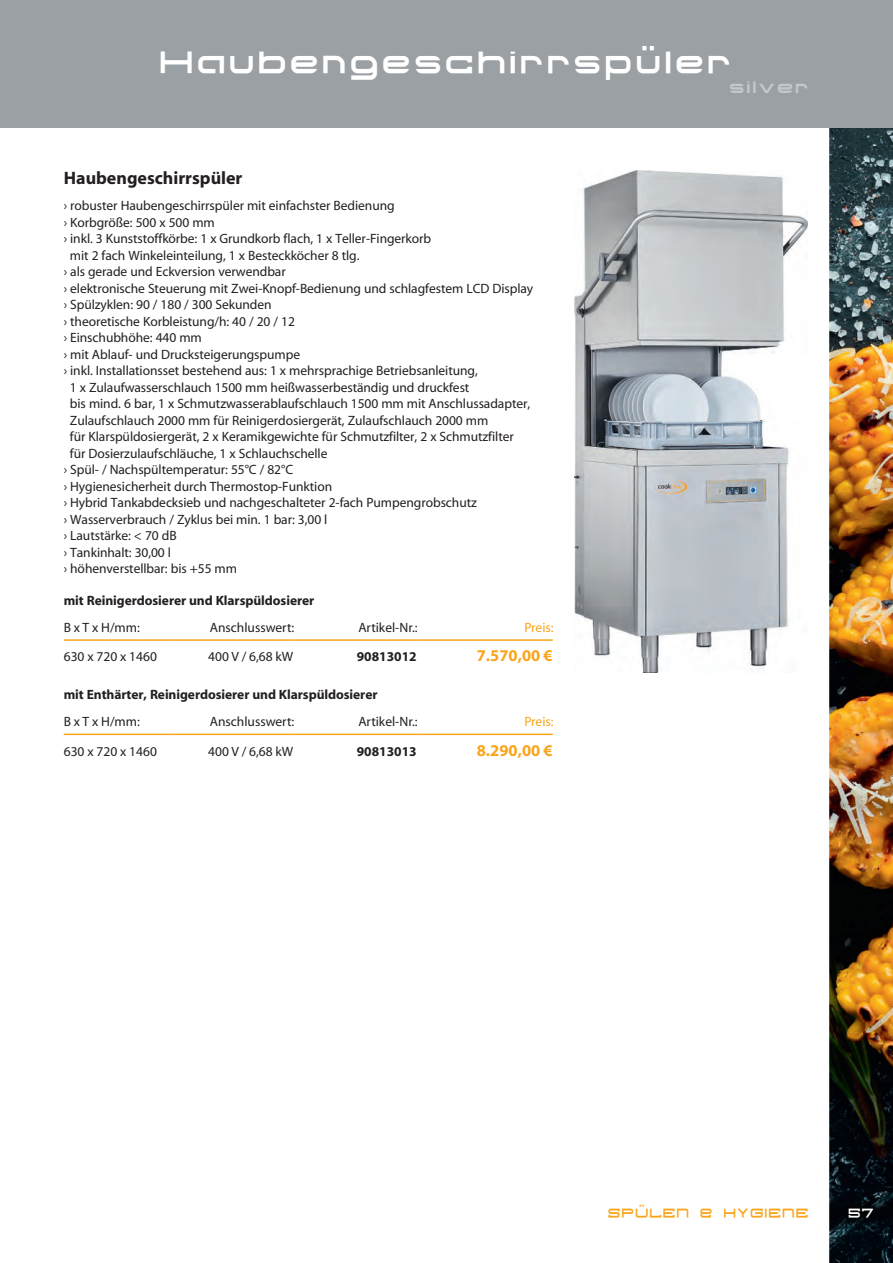
<style>
.page{position:relative;width:893px;height:1263px;background:#fff}
.page>*{position:absolute;margin:0;border:0;box-sizing:border-box;transform-origin:0 0}
.t1{font:48px "Troglodyte";letter-spacing:.1em;color:#fff;scale:.95 1}
.t2{font:19.8px "Troglodyte";letter-spacing:.1em;color:#f9a51b;scale:.83 1}
.t3{font:19.8px "Troglodyte";color:#fff;scale:.83 1}
.t4{font:700 18px "Myriad";color:#231f20}
.t5{font:700 16.5px "Myriad Pro";color:#f9a51b}
.t6{font:13.5px "Myriad";letter-spacing:-.005em;color:#231f20}
.t7{font:700 13.5px "Myriad";letter-spacing:-.005em;color:#231f20}
.t8{font:13.5px "Myriad";letter-spacing:-.005em;color:#f9a51b}
</style>
<div class="page">
<img style="left:829px;top:128px;width:64px;height:1135px">
<div style="left:0;top:0;width:893px;height:128px;background:#9aa0a3"></div>
<img style="left:845px;top:1205px;width:32px;height:17px">
<img style="left:574px;top:170px;width:234px;height:502px">
<hr style="left:64px;top:639px;width:110px;height:2px;background:#f9a51b">
<hr style="left:174px;top:639px;width:119px;height:2px;background:#f9a51b">
<hr style="left:293px;top:639px;width:124px;height:2px;background:#f9a51b">
<hr style="left:417px;top:639px;width:136px;height:2px;background:#f9a51b">
<hr style="left:64px;top:734px;width:110px;height:1px;background:#f9a51b">
<hr style="left:174px;top:734px;width:119px;height:1px;background:#f9a51b">
<hr style="left:293px;top:734px;width:124px;height:1px;background:#f9a51b">
<hr style="left:417px;top:734px;width:136px;height:1px;background:#f9a51b">
<h1 class="t1" style="left:160px;top:38px;width:684px">Haubengeschirrspüler<sub>silver</sub></h1>
<h3 class="t4" style="left:64px;top:168px;width:180px">Haubengeschirrspüler</h3>
<p class="t6" style="left:64px;top:199px;width:332px">› robuster Haubengeschirrspüler mit einfachster Bedienung</p>
<p class="t6" style="left:64px;top:216px;width:153px">› Korbgröße: 500 x 500 mm</p>
<p class="t6" style="left:64px;top:232px;width:369px">› inkl. 3 Kunststoffkörbe: 1 x Grundkorb flach, 1 x Teller-Fingerkorb</p>
<p class="t6" style="left:70px;top:249px;width:291px">mit 2 fach Winkeleinteilung, 1 x Besteckköcher 8 tlg.</p>
<p class="t6" style="left:64px;top:265px;width:224px">› als gerade und Eckversion verwendbar</p>
<p class="t6" style="left:64px;top:282px;width:471px">› elektronische Steuerung mit Zwei-Knopf-Bedienung und schlagfestem LCD Display</p>
<p class="t6" style="left:64px;top:298px;width:209px">› Spülzyklen: 90 / 180 / 300 Sekunden</p>
<p class="t6" style="left:64px;top:315px;width:233px">› theoretische Korbleistung/h: 40 / 20 / 12</p>
<p class="t6" style="left:64px;top:331px;width:140px">› Einschubhöhe: 440 mm</p>
<p class="t6" style="left:64px;top:348px;width:238px">› mit Ablauf- und Drucksteigerungspumpe</p>
<p class="t6" style="left:64px;top:364px;width:416px">› inkl. Installationsset bestehend aus: 1 x mehrsprachige Betriebsanleitung,</p>
<p class="t6" style="left:70px;top:381px;width:401px">1 x Zulaufwasserschlauch 1500 mm heißwasserbeständig und druckfest</p>
<p class="t6" style="left:70px;top:397px;width:462px">bis mind. 6 bar, 1 x Schmutzwasserablaufschlauch 1500 mm mit Anschlussadapter,</p>
<p class="t6" style="left:70px;top:414px;width:420px">Zulaufschlauch 2000 mm für Reinigerdosiergerät, Zulaufschlauch 2000 mm</p>
<p class="t6" style="left:70px;top:430px;width:445px">für Klarspüldosiergerät, 2 x Keramikgewichte für Schmutzfilter, 2 x Schmutzfilter</p>
<p class="t6" style="left:70px;top:447px;width:259px">für Dosierzulaufschläuche, 1 x Schlauchschelle</p>
<p class="t6" style="left:64px;top:463px;width:231px">› Spül- / Nachspültemperatur: 55°C / 82°C</p>
<p class="t6" style="left:64px;top:480px;width:270px">› Hygienesicherheit durch Thermostop-Funktion</p>
<p class="t6" style="left:64px;top:496px;width:415px">› Hybrid Tankabdecksieb und nachgeschalteter 2-fach Pumpengrobschutz</p>
<p class="t6" style="left:64px;top:513px;width:265px">› Wasserverbrauch / Zyklus bei min. 1 bar: 3,00 l</p>
<p class="t6" style="left:64px;top:529px;width:114px">› Lautstärke: &lt; 70 dB</p>
<p class="t6" style="left:64px;top:545px;width:109px">› Tankinhalt: 30,00 l</p>
<p class="t6" style="left:64px;top:562px;width:175px">› höhenverstellbar: bis +55 mm</p>
<p class="t7" style="left:64px;top:593px;width:252px">mit Reinigerdosierer und Klarspüldosierer</p>
<p class="t6" style="left:64px;top:621px;width:78px">B x T x H/mm:</p>
<p class="t6" style="left:210px;top:621px;width:86px">Anschlusswert:</p>
<p class="t6" style="left:358px;top:621px;width:61px">Artikel-Nr.:</p>
<p class="t8" style="left:524px;top:621px;width:31px">Preis:</p>
<p class="t6" style="left:64px;top:650px;width:95px">630 x 720 x 1460</p>
<p class="t6" style="left:208px;top:650px;width:87px">400 V / 6,68 kW</p>
<p class="t7" style="left:357px;top:650px;width:61px">90813012</p>
<p class="t5" style="left:477px;top:645px;width:78px">7.570,00 €</p>
<p class="t7" style="left:64px;top:687px;width:315px">mit Enthärter, Reinigerdosierer und Klarspüldosierer</p>
<p class="t6" style="left:64px;top:715px;width:78px">B x T x H/mm:</p>
<p class="t6" style="left:210px;top:715px;width:86px">Anschlusswert:</p>
<p class="t6" style="left:358px;top:715px;width:61px">Artikel-Nr.:</p>
<p class="t8" style="left:524px;top:715px;width:31px">Preis:</p>
<p class="t6" style="left:64px;top:744px;width:95px">630 x 720 x 1460</p>
<p class="t6" style="left:208px;top:744px;width:87px">400 V / 6,68 kW</p>
<p class="t7" style="left:357px;top:744px;width:61px">90813013</p>
<p class="t5" style="left:477px;top:739px;width:78px">8.290,00 €</p>
<h2 class="t2" style="left:608px;top:1203px;width:242px">SPÜLEN &amp; HYGIENE</h2>
<h2 class="t3" style="left:848px;top:1203px;width:32px">57</h2>
</div>
